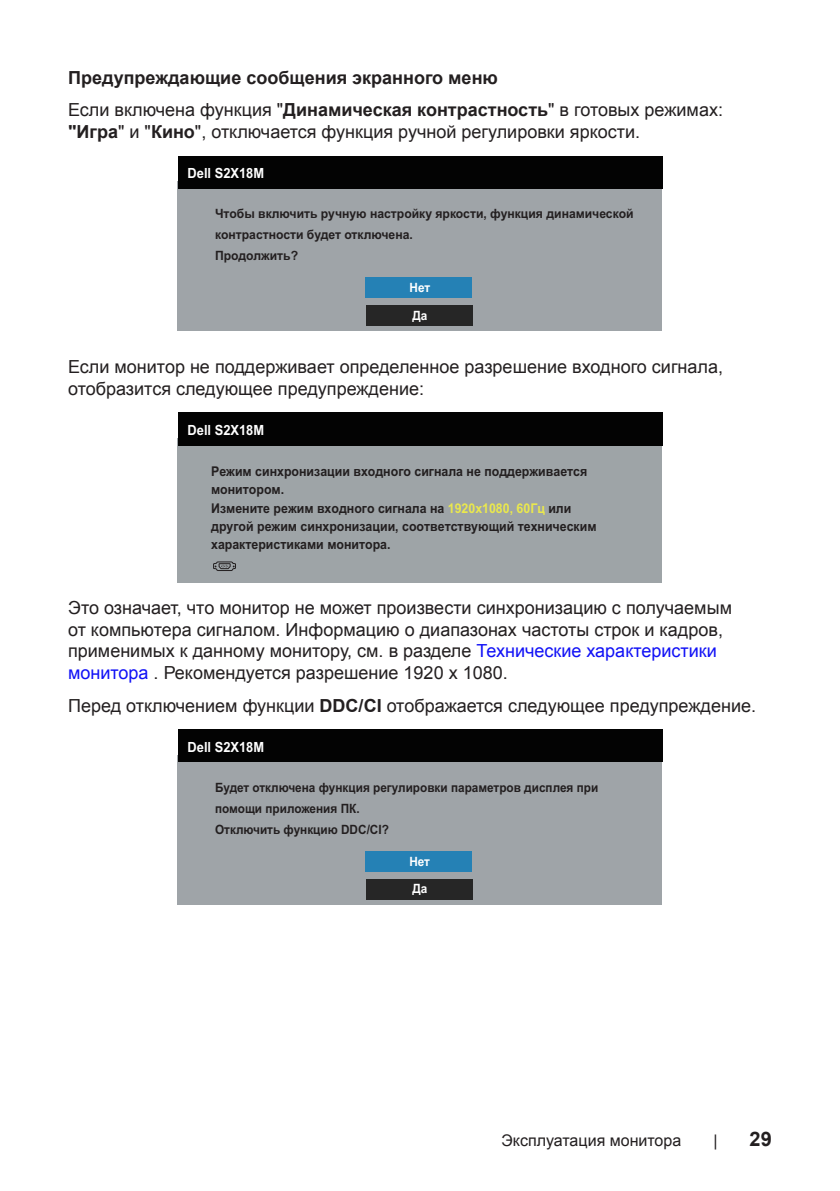
<style>
.page{position:relative;width:840px;height:1191px;background:#fff}
.page>*{position:absolute;margin:0;border:0;box-sizing:border-box;transform-origin:0 0}
.t1{font:700 20px "Arial";color:#231f20}
.text{font:18px/21.6px "Arial";color:#231f20}
.text-2{font:700 18px "Arial";color:#231f20}
.t2{font:16px "Arial";color:#231f20}
.t3{font:700 14px "Arial";color:#fff;scale:.92 1}
.t4{font:700 13.4px/18.2px "Arial";color:#231f20;scale:.92 1}
.t5{font:700 12.8px/21.4px "Arial";color:#231f20;scale:.95 1}
.t6{font:700 12.8px/21.4px "Arial";color:#231f20;scale:.92 1}
.t7{font:700 12.8px/27.2px "Arial";color:#fff;scale:.92 1}
.s1{font-weight:700}
.s2{color:#eae84d}
.s3{color:#1111f6}
</style>
<div class="page">
<div style="left:177px;top:181px;width:485px;height:149px;background:#9fa4a8"></div>
<div style="left:178px;top:156px;width:484px;height:32px;background:#030303"></div>
<div style="left:365px;top:277px;width:107px;height:21px;background:#2581b5"></div>
<div style="left:365px;top:305px;width:107px;height:21px;background:#262626"></div>
<div style="left:177px;top:438px;width:485px;height:144px;background:#9ea4a7"></div>
<div style="left:178px;top:412px;width:484px;height:33px;background:#030303"></div>
<svg style="left:213px;top:561px;width:23px;height:10px"></svg>
<div style="left:177px;top:755px;width:485px;height:149px;background:#9fa4a8"></div>
<div style="left:178px;top:729px;width:484px;height:33px;background:#030303"></div>
<div style="left:365px;top:851px;width:107px;height:20px;background:#2581b5"></div>
<div style="left:365px;top:879px;width:107px;height:20px;background:#262626"></div>
<p class="text-2" style="left:68px;top:65px;width:431px">Предупреждающие сообщения экранного меню</p>
<p class="text" style="left:68px;top:99px;width:656px">Если включена функция "<span class="s1">Динамическая контрастность</span>" в готовых режимах: <span class="s1">"Игра</span>" и "<span class="s1">Кино</span>", отключается функция ручной регулировки яркости.</p>
<p class="t3" style="left:187px;top:164px;width:85px">Dell S2X18M</p>
<p class="t5" style="left:215px;top:203px;width:442px">Чтобы включить ручную настройку яркости, функция динамической контрастности будет отключена.<br>Продолжить?</p>
<p class="t7" style="left:409px;top:275px;width:24px">Нет<br>Да</p>
<p class="text" style="left:68px;top:356px;width:656px">Если монитор не поддерживает определенное разрешение входного сигнала, отобразится следующее предупреждение:</p>
<p class="t3" style="left:187px;top:421px;width:85px">Dell S2X18M</p>
<p class="t4" style="left:211px;top:463px;width:420px">Режим синхронизации входного сигнала не поддерживается монитором.<br>Измените режим входного сигнала на <span class="s2">1920x1080, 60Гц</span> или другой режим синхронизации, соответствующий техническим характеристиками монитора.</p>
<p class="text" style="left:68px;top:597px;width:665px">Это означает, что монитор не может произвести синхронизацию с получаемым от компьютера сигналом. Информацию о диапазонах частоты строк и кадров, применимых к данному монитору, см. в разделе <span class="s3">Технические характеристики монитора</span> . Рекомендуется разрешение 1920 х 1080.</p>
<p class="text" style="left:68px;top:695px;width:689px">Перед отключением функции <span class="s1">DDC/CI</span> отображается следующее предупреждение.</p>
<p class="t3" style="left:187px;top:737px;width:85px">Dell S2X18M</p>
<p class="t6" style="left:215px;top:776px;width:418px">Будет отключена функция регулировки параметров дисплея при помощи приложения ПК.<br>Отключить функцию DDC/CI?</p>
<p class="t7" style="left:409px;top:848px;width:24px">Нет<br>Да</p>
<p class="t2" style="left:501px;top:1129px;width:181px">Эксплуатация монитора</p>
<p class="t2" style="left:713px;top:1129px;width:6px">|</p>
<p class="t1" style="left:749px;top:1125px;width:24px">29</p>
</div>
